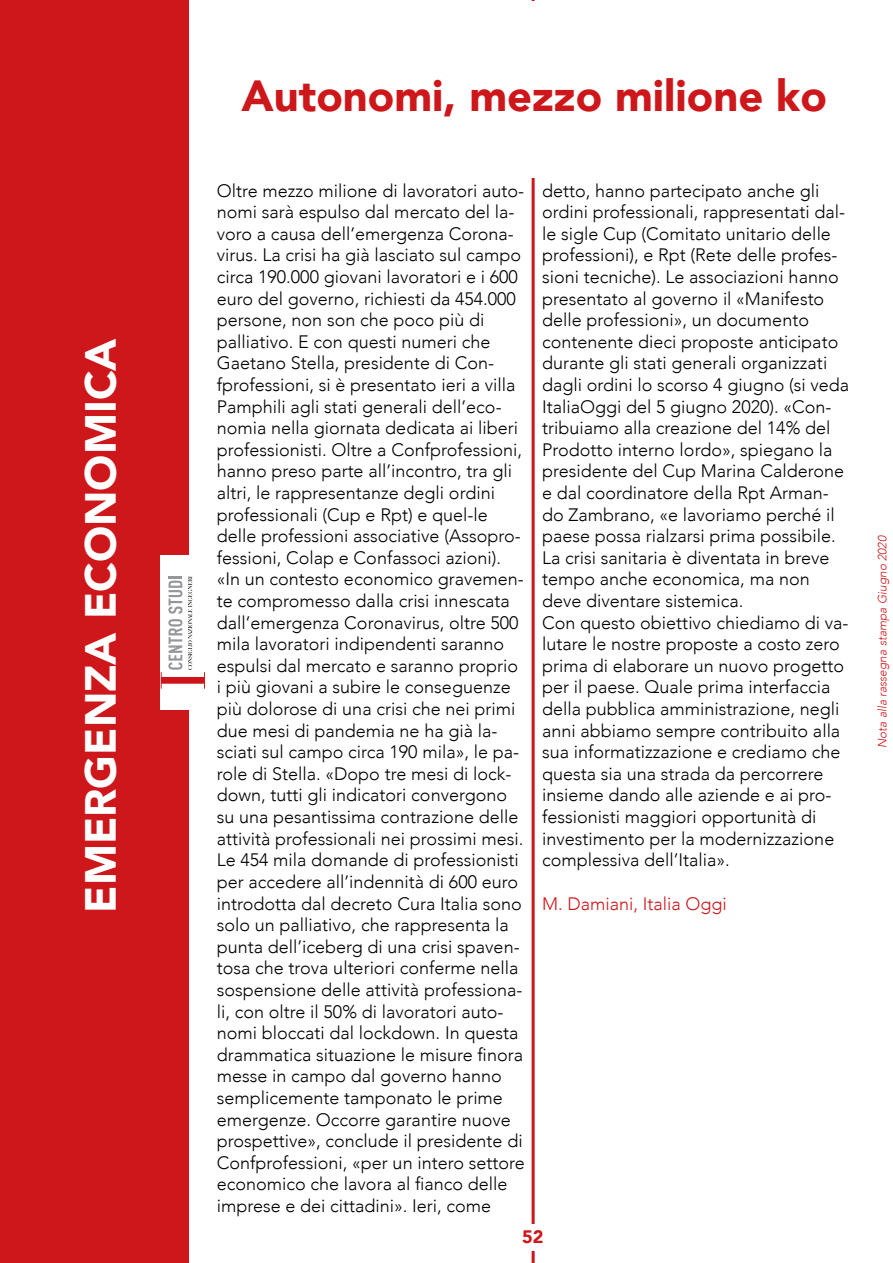
<style>
.page{position:relative;width:893px;height:1263px;background:#fff}
.page>*{position:absolute;margin:0;border:0;box-sizing:border-box;transform-origin:0 0}
.t1{font:900 43.5px "Avenir";color:#cd171a}
.t2{font:900 43.5px "Avenir";color:#fff}
.t3{font:300 18px/21.6px "Avenir";color:#000}
.t4{font:300 18px "Avenir";color:#cd171a}
.t5{font:900 18px "Avenir";color:#cd171a}
.t6{font:italic 300 12px "Avenir";color:#cd171a}
</style>
<div class="page">
<hr style="left:532px;top:0;width:3px;height:1263px;background:#cd171a">
<div style="left:0;top:0;width:188px;height:1263px;background:#cd171a"></div>
<div style="left:516px;top:1225px;width:33px;height:25px;background:#fff"></div>
<div style="left:489px;top:1px;width:72px;height:12px;background:#fff"></div>
<div style="left:495px;top:166px;width:73px;height:12px;background:#fff"></div>
<div style="left:161px;top:555px;width:56px;height:155px;background:#fff"></div>
<svg style="left:161px;top:576px;width:44px;height:113px"></svg>
<div style="left:220px;top:13px;width:629px;height:153px;background:#fff"></div>
<h1 class="t2" style="left:63px;top:913px;width:576px;rotate:-90deg">EMERGENZA ECONOMICA</h1>
<h1 class="t1" style="left:241px;top:59px;width:587px">Autonomi, mezzo milione ko</h1>
<p class="t3" style="left:217px;top:180px;width:309px">Oltre mezzo milione di lavoratori auto&shy;nomi sarà espulso dal mercato del la&shy;voro a causa dell’emergenza Corona&shy;virus. La crisi ha già lasciato sul campo circa 190.000 giovani lavoratori e i 600 euro del governo, richiesti da 454.000 persone, non son che poco più di palliativo. E con questi numeri che Gaetano Stella, presidente di Con&shy;fprofessioni, si è presentato ieri a villa Pamphili agli stati generali dell’eco&shy;nomia nella giornata dedicata ai liberi professionisti. Oltre a Confprofessioni, hanno preso parte all’incontro, tra gli altri, le rappresentanze degli ordini professionali (Cup e Rpt) e quel-le delle professioni associative (Assopro&shy;fessioni, Colap e Confassoci azioni). «In un contesto economico gravemen&shy;te compromesso dalla crisi innescata dall’emergenza Coronavirus, oltre 500 mila lavoratori indipendenti saranno espulsi dal mercato e saranno proprio i più giovani a subire le conseguenze più dolorose di una crisi che nei primi due mesi di pandemia ne ha già la&shy;sciati sul campo circa 190 mila», le pa&shy;role di Stella. «Dopo tre mesi di lock&shy;down, tutti gli indicatori convergono su una pesantissima contrazione delle attività professionali nei prossimi mesi.<br>Le 454 mila domande di professionisti per accedere all’indennità di 600 euro introdotta dal decreto Cura Italia sono solo un palliativo, che rappresenta la punta dell’iceberg di una crisi spaven&shy;tosa che trova ulteriori conferme nella sospensione delle attività professiona&shy;li, con oltre il 50% di lavoratori auto&shy;nomi bloccati dal lockdown. In questa drammatica situazione le misure finora messe in campo dal governo hanno semplicemente tamponato le prime emergenze. Occorre garantire nuove prospettive», conclude il presidente di Confprofessioni, «per un intero settore economico che lavora al fianco delle imprese e dei cittadini». Ieri, come</p>
<p class="t3" style="left:542px;top:180px;width:308px">detto, hanno partecipato anche gli ordini professionali, rappresentati dal&shy;le sigle Cup (Comitato unitario delle professioni), e Rpt (Rete delle profes&shy;sioni tecniche). Le associazioni hanno presentato al governo il «Manifesto delle professioni», un documento contenente dieci proposte anticipato durante gli stati generali organizzati dagli ordini lo scorso 4 giugno (si veda ItaliaOggi del 5 giugno 2020). «Con&shy;tribuiamo alla creazione del 14% del Prodotto interno lordo», spiegano la presidente del Cup Marina Calderone e dal coordinatore della Rpt Arman&shy;do Zambrano, «e lavoriamo perché il paese possa rialzarsi prima possibile.<br>La crisi sanitaria è diventata in breve tempo anche economica, ma non deve diventare sistemica.<br>Con questo obiettivo chiediamo di va&shy;lutare le nostre proposte a costo zero prima di elaborare un nuovo progetto per il paese. Quale prima interfaccia della pubblica amministrazione, negli anni abbiamo sempre contribuito alla sua informatizzazione e crediamo che questa sia una strada da percorrere insieme dando alle aziende e ai pro&shy;fessionisti maggiori opportunità di investimento per la modernizzazione complessiva dell’Italia».</p>
<p class="t4" style="left:542px;top:893px;width:186px">M. Damiani, Italia Oggi</p>
<p class="t5" style="left:522px;top:1222px;width:23px">52</p>
<p class="t6" style="left:875px;top:748px;width:214px;rotate:-90deg">Nota alla rassegna stampa Giugno 2020</p>
</div>
